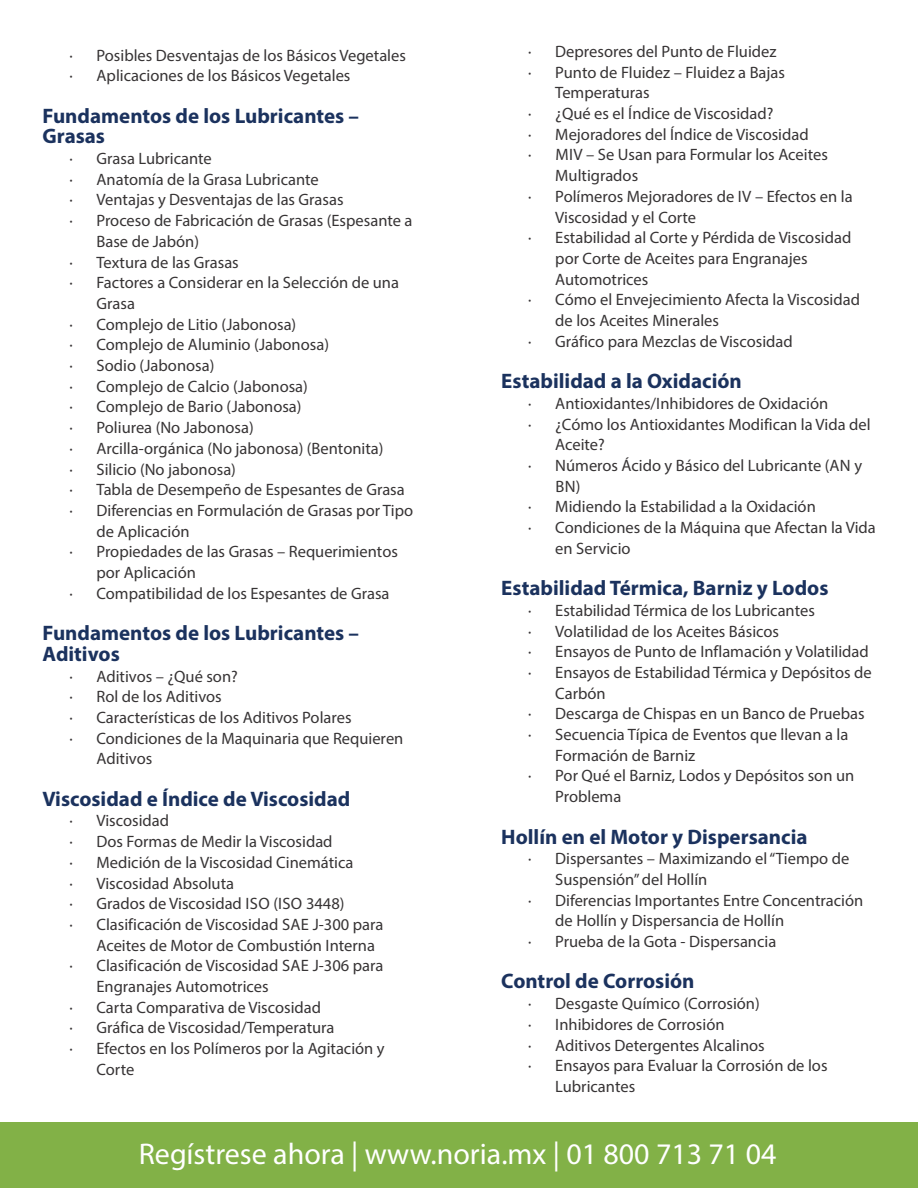
<style>
.page{position:relative;width:918px;height:1188px;background:#fff}
.page>*{position:absolute;margin:0;border:0;box-sizing:border-box;transform-origin:0 0}
.t1{font:30px "Myriad Pro";color:#fff}
.t2{font:700 21px/20.7px "Myriad Pro";color:#1b325e}
.t3{font:16.5px/20.7px "Myriad Pro";color:#373435}
</style>
<div class="page">
<div style="left:0;top:1122px;width:918px;height:66px;background:#82b147"></div>
<p class="t3" style="left:70px;top:46px;width:338px">· Posibles Desventajas de los Básicos Vegetales · Aplicaciones de los Básicos Vegetales</p>
<p class="t2" style="left:43px;top:107px;width:318px">Fundamentos de los Lubricantes –<br>Grasas</p>
<p class="t3" style="left:70px;top:150px;width:144px">· Grasa Lubricante</p>
<p class="t3" style="left:70px;top:170px;width:251px">· Anatomía de la Grasa Lubricante</p>
<p class="t3" style="left:70px;top:191px;width:275px">· Ventajas y Desventajas de las Grasas</p>
<p class="t3" style="left:70px;top:212px;width:344px">· Proceso de Fabricación de Grasas (Espesante a</p>
<p class="t3" style="left:97px;top:232px;width:104px">Base de Jabón)</p>
<p class="t3" style="left:70px;top:253px;width:171px">· Textura de las Grasas</p>
<p class="t3" style="left:70px;top:274px;width:331px">· Factores a Considerar en la Selección de una</p>
<p class="t3" style="left:97px;top:294px;width:40px">Grasa</p>
<p class="t3" style="left:70px;top:315px;width:228px">· Complejo de Litio (Jabonosa)</p>
<p class="t3" style="left:70px;top:336px;width:261px">· Complejo de Aluminio (Jabonosa)</p>
<p class="t3" style="left:70px;top:357px;width:146px">· Sodio (Jabonosa)</p>
<p class="t3" style="left:70px;top:377px;width:240px">· Complejo de Calcio (Jabonosa)</p>
<p class="t3" style="left:70px;top:398px;width:234px">· Complejo de Bario (Jabonosa)</p>
<p class="t3" style="left:70px;top:419px;width:186px">· Poliurea (No Jabonosa)</p>
<p class="t3" style="left:70px;top:439px;width:315px">· Arcilla-orgánica (No jabonosa) (Bentonita)</p>
<p class="t3" style="left:70px;top:460px;width:168px">· Silicio (No jabonosa)</p>
<p class="t3" style="left:70px;top:481px;width:337px">· Tabla de Desempeño de Espesantes de Grasa</p>
<p class="t3" style="left:70px;top:501px;width:345px">· Diferencias en Formulación de Grasas por Tipo</p>
<p class="t3" style="left:97px;top:522px;width:95px">de Aplicación</p>
<p class="t3" style="left:70px;top:543px;width:330px">· Propiedades de las Grasas – Requerimientos</p>
<p class="t3" style="left:97px;top:564px;width:101px">por Aplicación</p>
<p class="t3" style="left:70px;top:584px;width:321px">· Compatibilidad de los Espesantes de Grasa</p>
<p class="t2" style="left:43px;top:625px;width:318px">Fundamentos de los Lubricantes –<br>Aditivos</p>
<p class="t3" style="left:70px;top:667px;width:170px">· Aditivos – ¿Qué son?</p>
<p class="t3" style="left:70px;top:688px;width:154px">· Rol de los Aditivos</p>
<p class="t3" style="left:70px;top:708px;width:284px">· Características de los Aditivos Polares</p>
<p class="t3" style="left:70px;top:729px;width:335px">· Condiciones de la Maquinaria que Requieren</p>
<p class="t3" style="left:97px;top:750px;width:57px">Aditivos</p>
<p class="t2" style="left:43px;top:790px;width:309px">Viscosidad e Índice de Viscosidad</p>
<p class="t3" style="left:70px;top:812px;width:101px">· Viscosidad</p>
<p class="t3" style="left:70px;top:833px;width:265px">· Dos Formas de Medir la Viscosidad</p>
<p class="t3" style="left:70px;top:853px;width:285px">· Medición de la Viscosidad Cinemática</p>
<p class="t3" style="left:70px;top:874px;width:166px">· Viscosidad Absoluta</p>
<p class="t3" style="left:70px;top:895px;width:277px">· Grados de Viscosidad ISO (ISO 3448)</p>
<p class="t3" style="left:70px;top:915px;width:315px">· Clasificación de Viscosidad SAE J-300 para</p>
<p class="t3" style="left:97px;top:936px;width:280px">Aceites de Motor de Combustión Interna</p>
<p class="t3" style="left:70px;top:957px;width:315px">· Clasificación de Viscosidad SAE J-306 para</p>
<p class="t3" style="left:97px;top:978px;width:174px">Engranajes Automotrices</p>
<p class="t3" style="left:70px;top:998px;width:253px">· Carta Comparativa de Viscosidad</p>
<p class="t3" style="left:70px;top:1019px;width:266px">· Gráfica de Viscosidad/Temperatura</p>
<p class="t3" style="left:70px;top:1040px;width:317px">· Efectos en los Polímeros por la Agitación y</p>
<p class="t3" style="left:97px;top:1060px;width:39px">Corte</p>
<p class="t3" style="left:528px;top:42px;width:250px">· Depresores del Punto de Fluidez</p>
<p class="t3" style="left:528px;top:63px;width:258px">· Punto de Fluidez – Fluidez a Bajas</p>
<p class="t3" style="left:555px;top:84px;width:96px">Temperaturas</p>
<p class="t3" style="left:528px;top:105px;width:247px">· ¿Qué es el Índice de Viscosidad?</p>
<p class="t3" style="left:528px;top:125px;width:282px">· Mejoradores del Índice de Viscosidad</p>
<p class="t3" style="left:528px;top:146px;width:301px">· MIV – Se Usan para Formular los Aceites</p>
<p class="t3" style="left:555px;top:167px;width:84px">Multigrados</p>
<p class="t3" style="left:528px;top:187px;width:326px">· Polímeros Mejoradores de IV – Efectos en la</p>
<p class="t3" style="left:555px;top:208px;width:142px">Viscosidad y el Corte</p>
<p class="t3" style="left:528px;top:229px;width:325px">· Estabilidad al Corte y Pérdida de Viscosidad</p>
<p class="t3" style="left:555px;top:249px;width:254px">por Corte de Aceites para Engranajes</p>
<p class="t3" style="left:555px;top:270px;width:95px">Automotrices</p>
<p class="t3" style="left:528px;top:291px;width:333px">· Cómo el Envejecimiento Afecta la Viscosidad</p>
<p class="t3" style="left:555px;top:312px;width:165px">de los Aceites Minerales</p>
<p class="t3" style="left:528px;top:332px;width:266px">· Gráfico para Mezclas de Viscosidad</p>
<p class="t2" style="left:501px;top:373px;width:242px">Estabilidad a la Oxidación</p>
<p class="t3" style="left:528px;top:394px;width:301px">· Antioxidantes/Inhibidores de Oxidación</p>
<p class="t3" style="left:528px;top:415px;width:344px">· ¿Cómo los Antioxidantes Modifican la Vida del</p>
<p class="t3" style="left:555px;top:436px;width:51px">Aceite?</p>
<p class="t3" style="left:528px;top:456px;width:335px">· Números Ácido y Básico del Lubricante (AN y</p>
<p class="t3" style="left:555px;top:477px;width:26px">BN)</p>
<p class="t3" style="left:528px;top:498px;width:289px">· Midiendo la Estabilidad a la Oxidación</p>
<p class="t3" style="left:528px;top:519px;width:349px">· Condiciones de la Máquina que Afectan la Vida</p>
<p class="t3" style="left:555px;top:539px;width:77px">en Servicio</p>
<p class="t2" style="left:501px;top:580px;width:329px">Estabilidad Térmica, Barniz y Lodos</p>
<p class="t3" style="left:528px;top:601px;width:288px">· Estabilidad Térmica de los Lubricantes</p>
<p class="t3" style="left:528px;top:622px;width:252px">· Volatilidad de los Aceites Básicos</p>
<p class="t3" style="left:528px;top:643px;width:342px">· Ensayos de Punto de Inflamación y Volatilidad</p>
<p class="t3" style="left:528px;top:663px;width:345px">· Ensayos de Estabilidad Térmica y Depósitos de</p>
<p class="t3" style="left:555px;top:684px;width:52px">Carbón</p>
<p class="t3" style="left:528px;top:705px;width:338px">· Descarga de Chispas en un Banco de Pruebas</p>
<p class="t3" style="left:528px;top:726px;width:322px">· Secuencia Típica de Eventos que llevan a la</p>
<p class="t3" style="left:555px;top:746px;width:142px">Formación de Barniz</p>
<p class="t3" style="left:528px;top:767px;width:327px">· Por Qué el Barniz, Lodos y Depósitos son un</p>
<p class="t3" style="left:555px;top:788px;width:68px">Problema</p>
<p class="t2" style="left:501px;top:828px;width:308px">Hollín en el Motor y Dispersancia</p>
<p class="t3" style="left:528px;top:850px;width:323px">· Dispersantes – Maximizando el “Tiempo de</p>
<p class="t3" style="left:555px;top:870px;width:154px">Suspensión” del Hollín</p>
<p class="t3" style="left:528px;top:891px;width:336px">· Diferencias Importantes Entre Concentración</p>
<p class="t3" style="left:555px;top:912px;width:230px">de Hollín y Dispersancia de Hollín</p>
<p class="t3" style="left:528px;top:933px;width:250px">· Prueba de la Gota - Dispersancia</p>
<p class="t2" style="left:501px;top:973px;width:195px">Control de Corrosión</p>
<p class="t3" style="left:528px;top:995px;width:233px">· Desgaste Químico (Corrosión)</p>
<p class="t3" style="left:528px;top:1015px;width:198px">· Inhibidores de Corrosión</p>
<p class="t3" style="left:528px;top:1036px;width:238px">· Aditivos Detergentes Alcalinos</p>
<p class="t3" style="left:528px;top:1057px;width:301px">· Ensayos para Evaluar la Corrosión de los</p>
<p class="t3" style="left:555px;top:1077px;width:81px">Lubricantes</p>
<h1 class="t1" style="left:139px;top:1142px;width:639px">Regístrese ahora | www.noria.mx | 01 800 713 71 04</h1>
</div>
